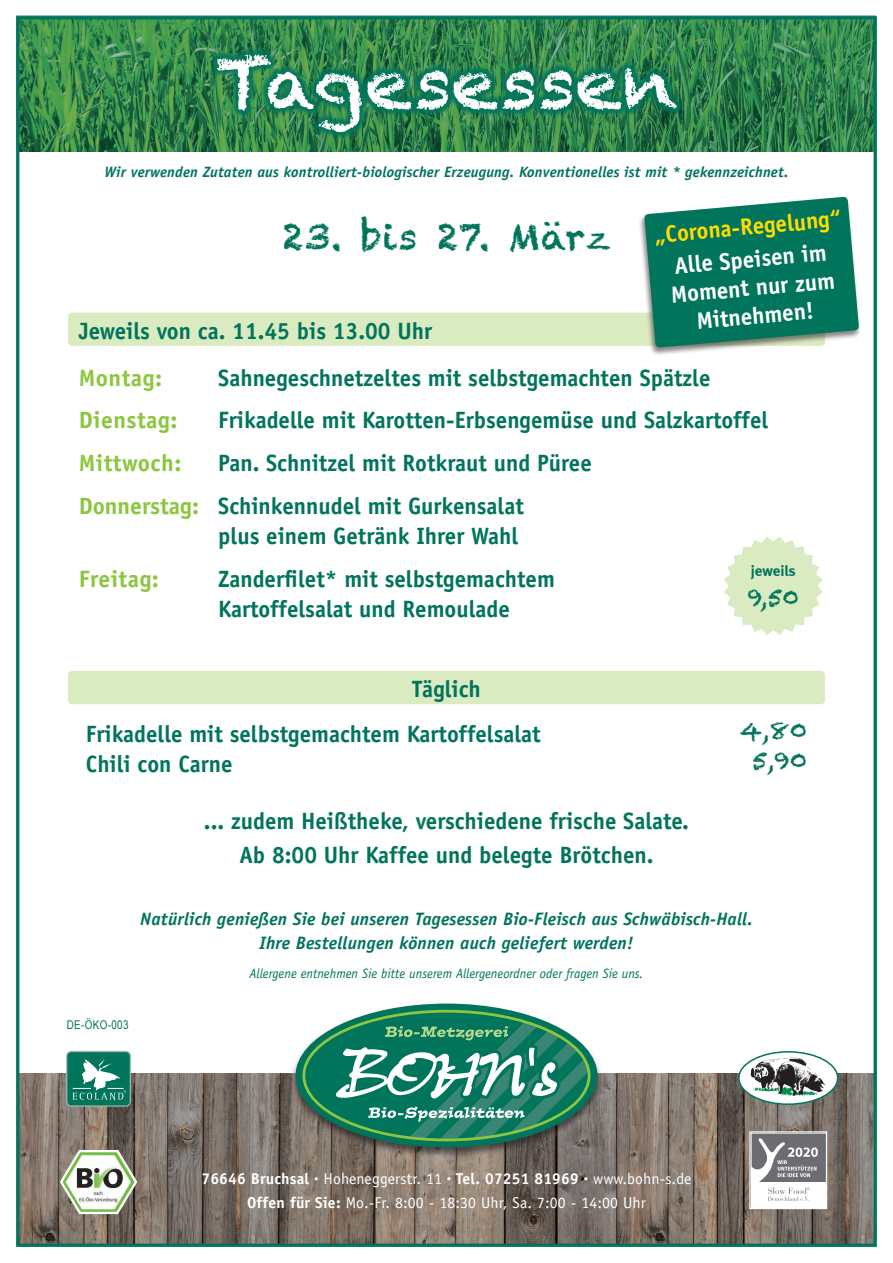
<style>
.page{position:relative;width:893px;height:1263px;background:#fff}
.page>*{position:absolute;margin:0;border:0;box-sizing:border-box;transform-origin:0 0}
.t1{font:69.45px "Chalkduster";color:#fff;scale:1.08 1}
.t2{font:36px "Chalkduster";letter-spacing:.01em;color:#01745c;scale:1.06 1}
.t3{font:700 23.7px/42.8px "Officina Sans";color:#01745c}
.t4{font:700 23.7px/42.8px "Officina Sans";letter-spacing:.02em;color:#8bc63e}
.t5{font:700 23.7px/28.5px "Officina Sans";color:#fff;text-align:center}
.t6{font:700 23.7px "Officina Sans";color:#ffdc01}
.t7{font:23.7px/30px "Chalkduster";color:#01745c;text-align:center;scale:1.05 1}
.t8{font:23.7px "Chalkduster";color:#01745c}
.t9{font:italic 700 18px/24px "Officina Sans";letter-spacing:.01em;color:#01745c;text-align:center}
.t10{font:15.75px/24px "Officina Sans";letter-spacing:.01em;color:#fff;text-align:center}
.t11{font:italic 700 15px "Officina Sans";letter-spacing:.01em;color:#01745c}
.t12{font:15px "Meta Bold LF";letter-spacing:-.005em;color:#01745c}
.t13{font:italic 13.5px "Officina Sans";color:#01745c}
.t14{font:12px "Arial Narrow";letter-spacing:.03em;color:#01745c}
.s1{font-weight:700}
.s2{font-size:9px}
</style>
<div class="page">
<svg style="left:20px;top:1073px;width:853px;height:170px;background:#7d7168"></svg>
<svg style="left:16px;top:15px;width:860px;height:137px;background:#32844c"></svg>
<div style="left:68px;top:313px;width:757px;height:33px;background:#daeac1;border-radius:4px"></div>
<svg style="left:66px;top:1051px;width:65px;height:56px"></svg>
<div style="left:67px;top:1052px;width:63px;height:53px;background:#01745c;border-radius:4px"></div>
<svg style="left:72px;top:1059px;width:54px;height:42px"></svg>
<svg style="left:58px;top:1148px;width:81px;height:68px"></svg>
<div style="left:739px;top:1052px;width:99px;height:52px;background:#fff;border-radius:50%"></div>
<svg style="left:750px;top:1058px;width:75px;height:38px"></svg>
<div style="left:738px;top:1051px;width:100px;height:54px;border:2px solid #01745c;border-radius:50%"></div>
<svg style="left:749px;top:1131px;width:78px;height:78px"></svg>
<svg style="left:724px;top:536px;width:99px;height:99px"></svg>
<div style="left:289px;top:1003px;width:314px;height:156px;background:#231f20;opacity:.65"></div>
<div style="left:296px;top:1003px;width:301px;height:144px;background:#01745c;border-radius:50%"></div>
<svg style="left:302px;top:1010px;width:288px;height:131px"></svg>
<div style="left:208px;top:46px;width:476px;height:93px;background:#01745c;opacity:.9"></div>
<div style="left:638px;top:196px;width:224px;height:160px;background:#231f20;opacity:.55"></div>
<svg style="left:644px;top:197px;width:215px;height:151px;background:#23856f"></svg>
<div style="left:68px;top:671px;width:757px;height:33px;background:#daeac1;border-radius:4px"></div>
<h1 class="t1" style="left:215px;top:43px;width:430px">Tagesessen</h1>
<p class="t11" style="left:104px;top:163px;width:685px">Wir verwenden Zutaten aus kontrolliert-biologischer Erzeugung. Konventionelles ist mit * gekennzeichnet.</p>
<h2 class="t2" style="left:282px;top:216px;width:311px">23. bis 27. März</h2>
<p class="t3" style="left:79px;top:309px;width:355px">Jeweils von ca. 11.45 bis 13.00 Uhr</p>
<p class="t6" style="left:653px;top:220px;width:189px;rotate:-5deg">„Corona-Regelung“</p>
<p class="t5" style="left:667px;top:252px;width:166px;rotate:-5deg">Alle Speisen im<br>Moment nur zum<br>Mitnehmen!</p>
<p class="t4" style="left:79px;top:356px;width:122px">Montag:<br>Dienstag:<br>Mittwoch:<br>Donnerstag:</p>
<p class="t4" style="left:79px;top:557px;width:82px">Freitag:</p>
<p class="t3" style="left:218px;top:356px;width:551px">Sahnegeschnetzeltes mit selbstgemachten Spätzle Frikadelle mit Karotten-Erbsengemüse und Salzkartoffel Pan. Schnitzel mit Rotkraut und Püree<br>Schinkennudel mit Gurkensalat</p>
<p class="t3" style="left:218px;top:514px;width:338px">plus einem Getränk Ihrer Wahl<br>Zanderfilet* mit selbstgemachtem</p>
<p class="t3" style="left:218px;top:587px;width:293px">Kartoffelsalat und Remoulade</p>
<p class="t12" style="left:751px;top:562px;width:46px">jeweils</p>
<p class="t8" style="left:748px;top:584px;width:52px">9,50</p>
<p class="t3" style="left:86px;top:667px;width:456px;line-height:44.4px;text-indent:326px">Täglich<br>Frikadelle mit selbstgemachtem Kartoffelsalat</p>
<p class="t3" style="left:86px;top:742px;width:148px">Chili con Carne</p>
<p class="t3" style="left:204px;top:803px;width:487px;line-height:34.2px;text-align:center">... zudem Heißtheke, verschiedene frische Salate.<br>Ab 8:00 Uhr Kaffee und belegte Brötchen.</p>
<p class="t7" style="left:740px;top:716px;width:66px">4,80<br>5,90</p>
<p class="t9" style="left:140px;top:907px;width:614px">Natürlich genießen Sie bei unseren Tagesessen Bio-Fleisch aus Schwäbisch-Hall.<br>Ihre Bestellungen können auch geliefert werden!</p>
<p class="t14" style="left:67px;top:1016px;width:63px">DE-ÖKO-003</p>
<p class="t13" style="left:250px;top:965px;width:395px">Allergene entnehmen Sie bitte unserem Allergeneordner oder fragen Sie uns.</p>
<p class="t10" style="left:201px;top:1167px;width:491px"><span class="s1">76646 Bruchsal</span> <span class="s2">•</span> Hoheneggerstr. 11 <span class="s2">•</span> <span class="s1">Tel. 07251 81969</span> <span class="s2">•</span> www.bohn-s.de<br><span class="s1">Offen für Sie:</span> Mo.-Fr. 8:00 - 18:30 Uhr, Sa. 7:00 - 14:00 Uhr</p>
</div>
